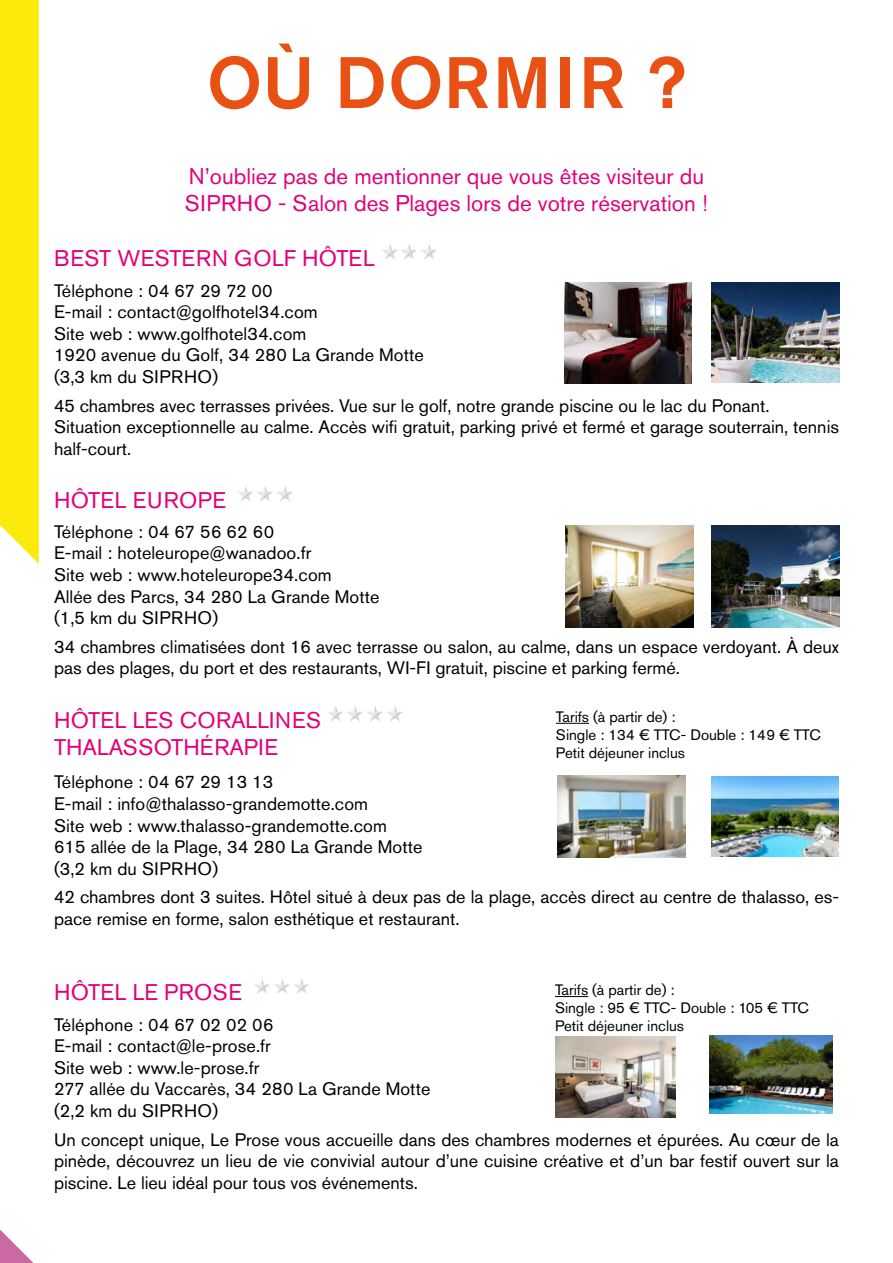
<style>
.page{position:relative;width:893px;height:1263px;background:#fff}
.page>*{position:absolute;margin:0;border:0;box-sizing:border-box;transform-origin:0 0}
.t1{font:500 72px "Akzidenz Grotesk Std";letter-spacing:.03em;color:#e85113}
.t2{font:22.5px/27px "Akzidenz Grotesk Std";color:#e2007a}
.t3{font:22.5px "Akzidenz Grotesk Std";letter-spacing:.02em;color:#e2007a}
.t4{font:18px/21.6px "Akzidenz Grotesk Std";color:#000}
.t5{font:15px/18px "Akzidenz Grotesk Std";color:#000}
</style>
<div class="page">
<div style="left:0;top:0;width:39px;height:564px;background:#fcea0d"></div>
<svg style="left:0;top:1229px;width:34px;height:34px"></svg>
<img style="left:712px;top:282px;width:127px;height:101px">
<img style="left:564px;top:282px;width:128px;height:101px">
<img style="left:382px;top:244px;width:14px;height:16px">
<img style="left:396px;top:244px;width:20px;height:16px">
<img style="left:416px;top:244px;width:21px;height:16px">
<img style="left:712px;top:525px;width:127px;height:103px">
<img style="left:566px;top:525px;width:127px;height:103px">
<img style="left:238px;top:486px;width:14px;height:16px">
<img style="left:252px;top:486px;width:20px;height:16px">
<img style="left:272px;top:486px;width:21px;height:16px">
<img style="left:711px;top:776px;width:128px;height:80px">
<img style="left:557px;top:775px;width:128px;height:83px">
<img style="left:328px;top:706px;width:14px;height:16px">
<img style="left:342px;top:706px;width:20px;height:16px">
<img style="left:362px;top:706px;width:19px;height:16px">
<img style="left:381px;top:706px;width:22px;height:16px">
<hr style="left:556px;top:723px;width:33px;height:1px;background:#000">
<img style="left:556px;top:1037px;width:120px;height:80px">
<img style="left:709px;top:1036px;width:124px;height:77px">
<img style="left:254px;top:979px;width:14px;height:15px">
<img style="left:268px;top:979px;width:20px;height:15px">
<img style="left:288px;top:979px;width:21px;height:15px">
<hr style="left:555px;top:996px;width:33px;height:1px;background:#000">
<h1 class="t1" style="left:207px;top:39px;width:481px">OÙ DORMIR ?</h1>
<p class="t2" style="left:185px;top:163px;width:525px">N’oubliez pas de mentionner que vous êtes visiteur du<br>SIPRHO - Salon des Plages lors de votre réservation !</p>
<p class="t3" style="left:54px;top:245px;width:322px">BEST WESTERN GOLF HÔTEL</p>
<p class="t4" style="left:54px;top:279px;width:371px">Téléphone : 04 67 29 72 00<br>E-mail : contact@golfhotel34.com<br>Site web : www.golfhotel34.com<br>1920 avenue du Golf, 34 280 La Grande Motte (3,3 km du SIPRHO)</p>
<p class="t4" style="left:54px;top:394px;width:786px">45 chambres avec terrasses privées. Vue sur le golf, notre grande piscine ou le lac du Ponant.<br>Situation exceptionnelle au calme. Accès wifi gratuit, parking privé et fermé et garage souterrain, tennis half-court.</p>
<p class="t3" style="left:54px;top:486px;width:174px">HÔTEL EUROPE</p>
<p class="t4" style="left:54px;top:520px;width:327px">Téléphone : 04 67 56 62 60<br>E-mail : hoteleurope@wanadoo.fr<br>Site web : www.hoteleurope34.com<br>Allée des Parcs, 34 280 La Grande Motte (1,5 km du SIPRHO)</p>
<p class="t4" style="left:54px;top:635px;width:787px">34 chambres climatisées dont 16 avec terrasse ou salon, au calme, dans un espace verdoyant. À deux pas des plages, du port et des restaurants, WI-FI gratuit, piscine et parking fermé.</p>
<p class="t2" style="left:54px;top:707px;width:269px">HÔTEL LES CORALLINES<br>THALASSOTHÉRAPIE</p>
<p class="t5" style="left:556px;top:707px;width:266px">Tarifs (à partir de) :<br>Single : 134 € TTC- Double : 149 € TTC<br>Petit déjeuner inclus</p>
<p class="t4" style="left:54px;top:771px;width:370px">Téléphone : 04 67 29 13 13<br>E-mail : info@thalasso-grandemotte.com<br>Site web : www.thalasso-grandemotte.com 615 allée de la Plage, 34 280 La Grande Motte (3,2 km du SIPRHO)</p>
<p class="t4" style="left:54px;top:886px;width:786px">42 chambres dont 3 suites. Hôtel situé à deux pas de la plage, accès direct au centre de thalasso, es&shy;pace remise en forme, salon esthétique et restaurant.</p>
<p class="t3" style="left:54px;top:979px;width:190px">HÔTEL LE PROSE</p>
<p class="t5" style="left:555px;top:981px;width:255px">Tarifs (à partir de) :<br>Single : 95 € TTC- Double : 105 € TTC<br>Petit déjeuner inclus</p>
<p class="t4" style="left:54px;top:1013px;width:378px">Téléphone : 04 67 02 02 06<br>E-mail : contact@le-prose.fr<br>Site web : www.le-prose.fr<br>277 allée du Vaccarès, 34 280 La Grande Motte (2,2 km du SIPRHO)</p>
<p class="t4" style="left:54px;top:1128px;width:786px;text-align:justify">Un concept unique, Le Prose vous accueille dans des chambres modernes et épurées. Au cœur de la pinède, découvrez un lieu de vie convivial autour d’une cuisine créative et d’un bar festif ouvert sur la piscine. Le lieu idéal pour tous vos événements.</p>
</div>
